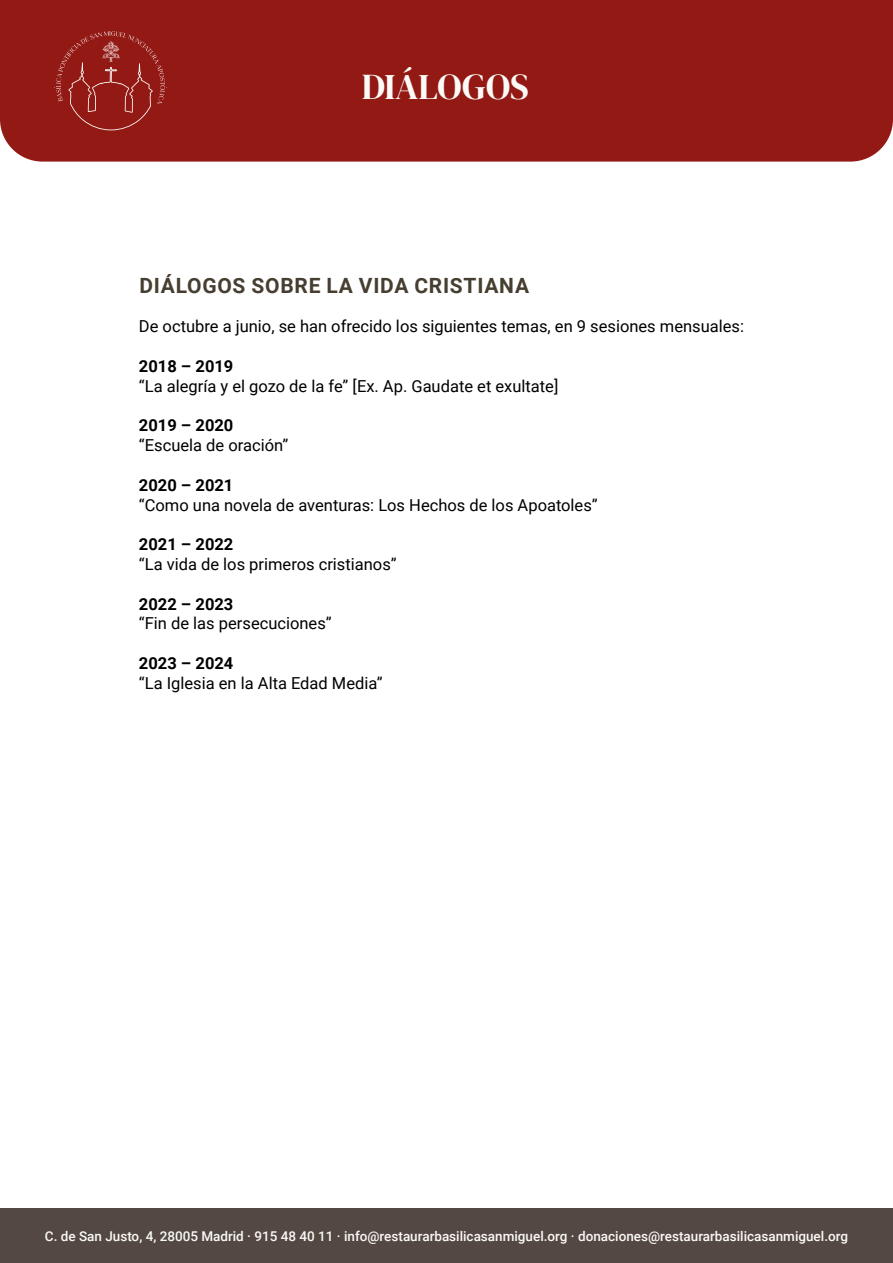
<style>
.page{position:relative;width:893px;height:1263px;background:#fff}
.page>*{position:absolute;margin:0;border:0;box-sizing:border-box;transform-origin:0 0}
.t1{font:36px "DM Serif Display";color:#fbfaf7}
.t2{font:700 21px "Roboto";letter-spacing:.035em;color:#463e30}
.t3{font:16.5px "Roboto";color:#000}
.t4{font:700 16.5px "Roboto";color:#000}
.t5{font:500 13.5px "Roboto";color:#fbfaf7}
</style>
<div class="page">
<div style="left:0;top:1208px;width:893px;height:55px;background:#544842"></div>
<div style="left:0;top:0;width:893px;height:162px;background:#931914"></div>
<svg style="left:54px;top:31px;width:113px;height:99px;background:#982521"></svg>
<h1 class="t1" style="left:362px;top:66px;width:169px">DIÁLOGOS</h1>
<p class="t2" style="left:139px;top:271px;width:391px">DIÁLOGOS SOBRE LA VIDA CRISTIANA</p>
<p class="t3" style="left:139px;top:315px;width:606px">De octubre a junio, se han ofrecido los siguientes temas, en 9 sesiones mensuales:</p>
<p class="t4" style="left:139px;top:355px;width:96px">2018 – 2019</p>
<p class="t3" style="left:139px;top:374px;width:421px">“La alegría y el gozo de la fe” [Ex. Ap. Gaudate et exultate]</p>
<p class="t4" style="left:139px;top:414px;width:96px">2019 – 2020</p>
<p class="t3" style="left:139px;top:434px;width:151px">“Escuela de oración”</p>
<p class="t4" style="left:139px;top:473px;width:96px">2020 – 2021</p>
<p class="t3" style="left:139px;top:493px;width:460px">“Como una novela de aventuras: Los Hechos de los Apoatoles”</p>
<p class="t4" style="left:139px;top:533px;width:96px">2021 – 2022</p>
<p class="t3" style="left:139px;top:553px;width:259px">“La vida de los primeros cristianos”</p>
<p class="t4" style="left:139px;top:592px;width:96px">2022 – 2023</p>
<p class="t3" style="left:139px;top:612px;width:194px">“Fin de las persecuciones”</p>
<p class="t4" style="left:139px;top:652px;width:96px">2023 – 2024</p>
<p class="t3" style="left:139px;top:671px;width:245px">“La Iglesia en la Alta Edad Media”</p>
<p class="t5" style="left:45px;top:1226px;width:805px">C. de San Justo, 4, 28005 Madrid · 915 48 40 11 · info@restaurarbasilicasanmiguel.org · donaciones@restaurarbasilicasanmiguel.org</p>
</div>
